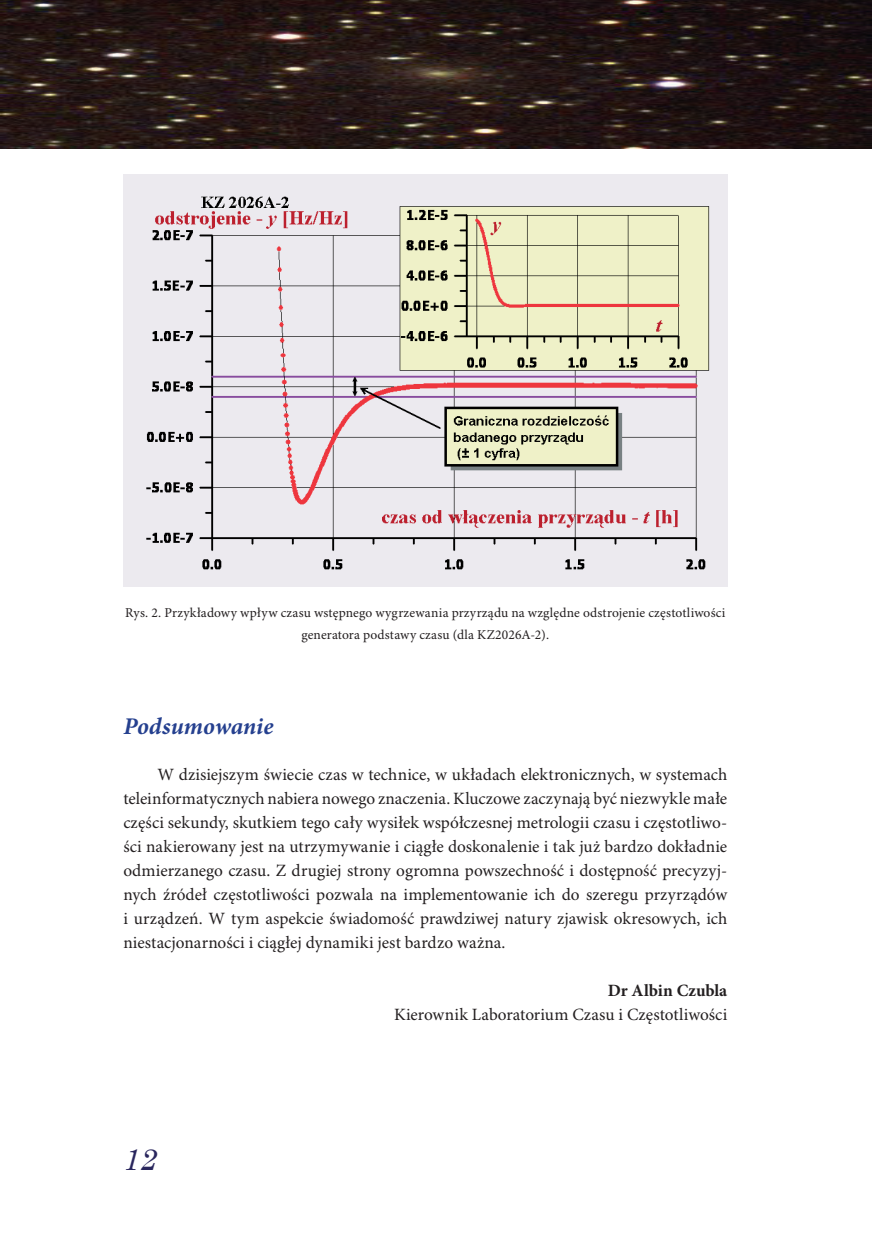
<style>
.page{position:relative;width:872px;height:1246px;background:#fff}
.page>*{position:absolute;margin:0;border:0;box-sizing:border-box;transform-origin:0 0}
.t1{font:italic 30px "Century Schoolbook";color:#29265d}
.t2{font:italic 700 24px "Minion Pro";color:#25408f}
.t3{font:17.25px/24px "Minion Pro";letter-spacing:.005em;color:#231f20;text-align:justify}
.t4{font:700 17.25px "Minion Pro";letter-spacing:-.005em;color:#231f20}
.t5{font:13.5px/22.5px "Minion Pro";letter-spacing:.015em;color:#231f20;text-align:center}
</style>
<div class="page">
<img style="left:123px;top:174px;width:604px;height:413px">
<img style="left:0;top:0;width:872px;height:149px">
<p class="t5" style="left:125px;top:602px;width:601px">Rys. 2. Przykładowy wpływ czasu wstępnego wygrzewania przyrządu na względne odstrojenie częstotliwości generatora podstawy czasu (dla KZ2026A-2).</p>
<h2 class="t2" style="left:123px;top:712px;width:152px">Podsumowanie</h2>
<p class="t3" style="left:123px;top:763px;width:605px;text-indent:34px">W dzisiejszym świecie czas w technice, w układach elektronicznych, w systemach teleinformatycznych nabiera nowego znaczenia. Kluczowe zaczynają być niezwykle małe części sekundy, skutkiem tego cały wysiłek współczesnej metrologii czasu i częstotliwo&shy;ści nakierowany jest na utrzymywanie i ciągłe doskonalenie i tak już bardzo dokładnie odmierzanego czasu. Z drugiej strony ogromna powszechność i dostępność precyzyj&shy;nych źródeł częstotliwości pozwala na implementowanie ich do szeregu przyrządów i urządzeń. W tym aspekcie świadomość prawdziwej natury zjawisk okresowych, ich niestacjonarności i ciągłej dynamiki jest bardzo ważna.</p>
<p class="t4" style="left:608px;top:980px;width:121px">Dr Albin Czubla</p>
<p class="t3" style="left:394px;top:1003px;width:335px">Kierownik Laboratorium Czasu i Częstotliwości</p>
<h1 class="t1" style="left:123px;top:1137px;width:35px">12</h1>
</div>
